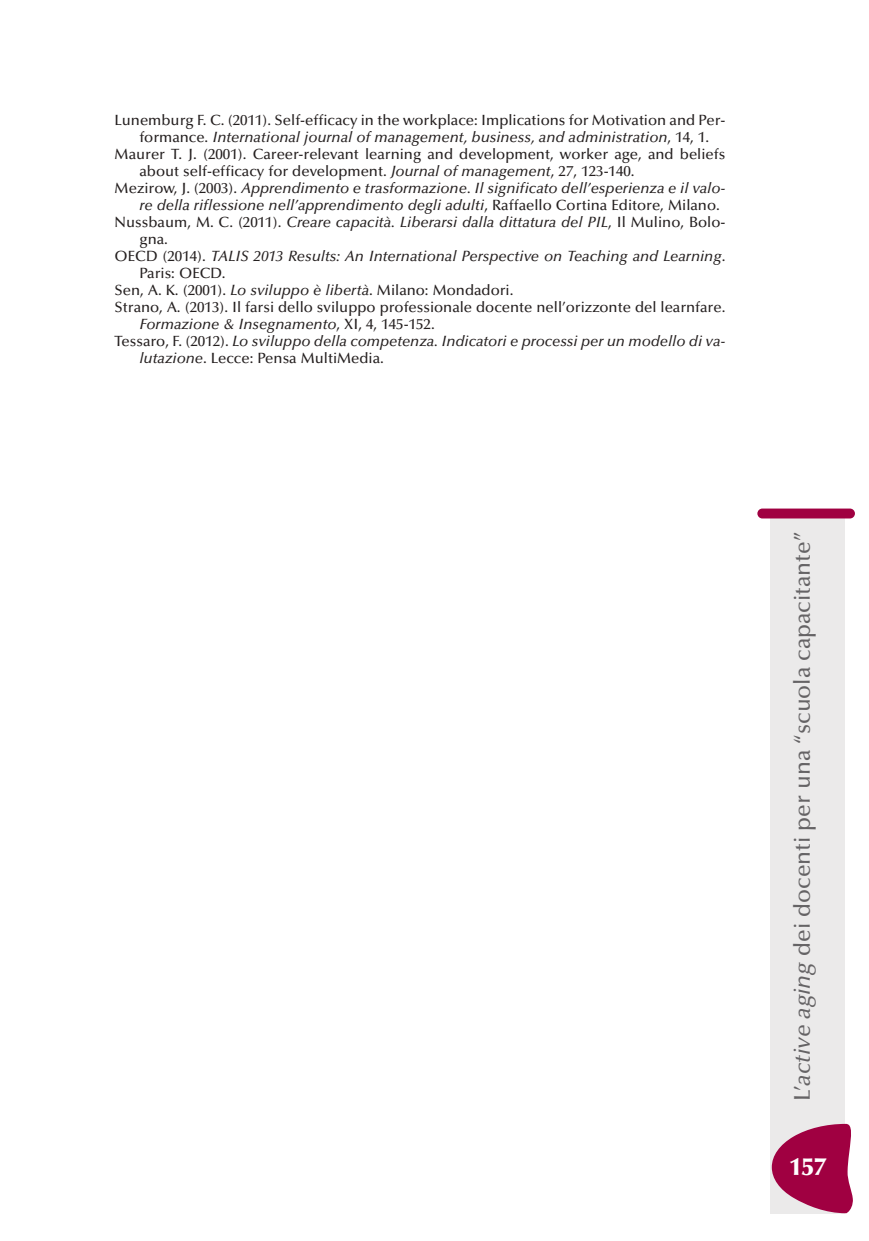
<style>
.page{position:relative;width:869px;height:1241px;background:#fff}
.page>*{position:absolute;margin:0;border:0;box-sizing:border-box;transform-origin:0 0}
.t1{font:900 24.5px "Optima";color:#fff}
.t2{font:500 22.75px "Optima";color:#656365}
.t3{font:italic 500 14.88px "Optima";color:#241f1f}
.t4{font:500 14.88px "Optima";color:#241f1f}
.s1{font-style:normal}
.s2{font-style:italic}
</style>
<div class="page">
<div style="left:770px;top:516px;width:74px;height:697px;background:#ebeaea"></div>
<div style="left:757px;top:508px;width:97px;height:10px;background:#a00041;border-radius:5px"></div>
<svg style="left:771px;top:1123px;width:82px;height:89px"></svg>
<p class="t4" style="left:115px;top:114px;width:612px">Lunemburg F. C. (2011). Self-efficacy in the workplace: Implications for Motivation and Per-</p>
<p class="t3" style="left:139px;top:131px;width:571px"><span class="s1">formance.</span> International journal of management, business, and administration<span class="s1">, 14, 1.</span></p>
<p class="t4" style="left:115px;top:148px;width:612px">Maurer T. J. (2001). Career-relevant learning and development, worker age, and beliefs</p>
<p class="t4" style="left:139px;top:165px;width:496px">about self-efficacy for development. <span class="s2">Journal of management</span>, 27, 123-140.</p>
<p class="t3" style="left:115px;top:182px;width:612px"><span class="s1">Mezirow, J. (2003).</span> Apprendimento e trasformazione. Il significato dell’esperienza e il valo-</p>
<p class="t3" style="left:139px;top:199px;width:581px">re della riflessione nell’apprendimento degli adulti<span class="s1">, Raffaello Cortina Editore, Milano.</span></p>
<p class="t3" style="left:115px;top:216px;width:612px"><span class="s1">Nussbaum, M. C. (2011).</span> Creare capacità. Liberarsi dalla dittatura del PIL<span class="s1">, Il Mulino, Bolo-</span></p>
<p class="t4" style="left:139px;top:233px;width:30px">gna.</p>
<p class="t3" style="left:115px;top:250px;width:612px"><span class="s1">OECD (2014).</span> TALIS 2013 Results: An International Perspective on Teaching and Learning<span class="s1">.</span></p>
<p class="t4" style="left:139px;top:267px;width:87px">Paris: OECD.</p>
<p class="t4" style="left:115px;top:284px;width:400px">Sen, A. K. (2001). <span class="s2">Lo sviluppo è libertà</span>. Milano: Mondadori.</p>
<p class="t4" style="left:115px;top:301px;width:612px">Strano, A. (2013). Il farsi dello sviluppo professionale docente nell’orizzonte del learnfare.</p>
<p class="t3" style="left:139px;top:318px;width:296px">Formazione &amp; Insegnamento<span class="s1">, XI, 4, 145-152.</span></p>
<p class="t3" style="left:115px;top:335px;width:612px"><span class="s1">Tessaro, F. (2012).</span> Lo sviluppo della competenza. Indicatori e processi per un modello di va-</p>
<p class="t4" style="left:139px;top:352px;width:246px"><span class="s2">lutazione</span>. Lecce: Pensa MultiMedia.</p>
<h2 class="t2" style="left:792px;top:1100px;width:572px;rotate:-90deg">L’<span class="s2">active aging</span> dei docenti per una “scuola capacitante”</h2>
<h1 class="t1" style="left:789px;top:1156px;width:38px">157</h1>
</div>
